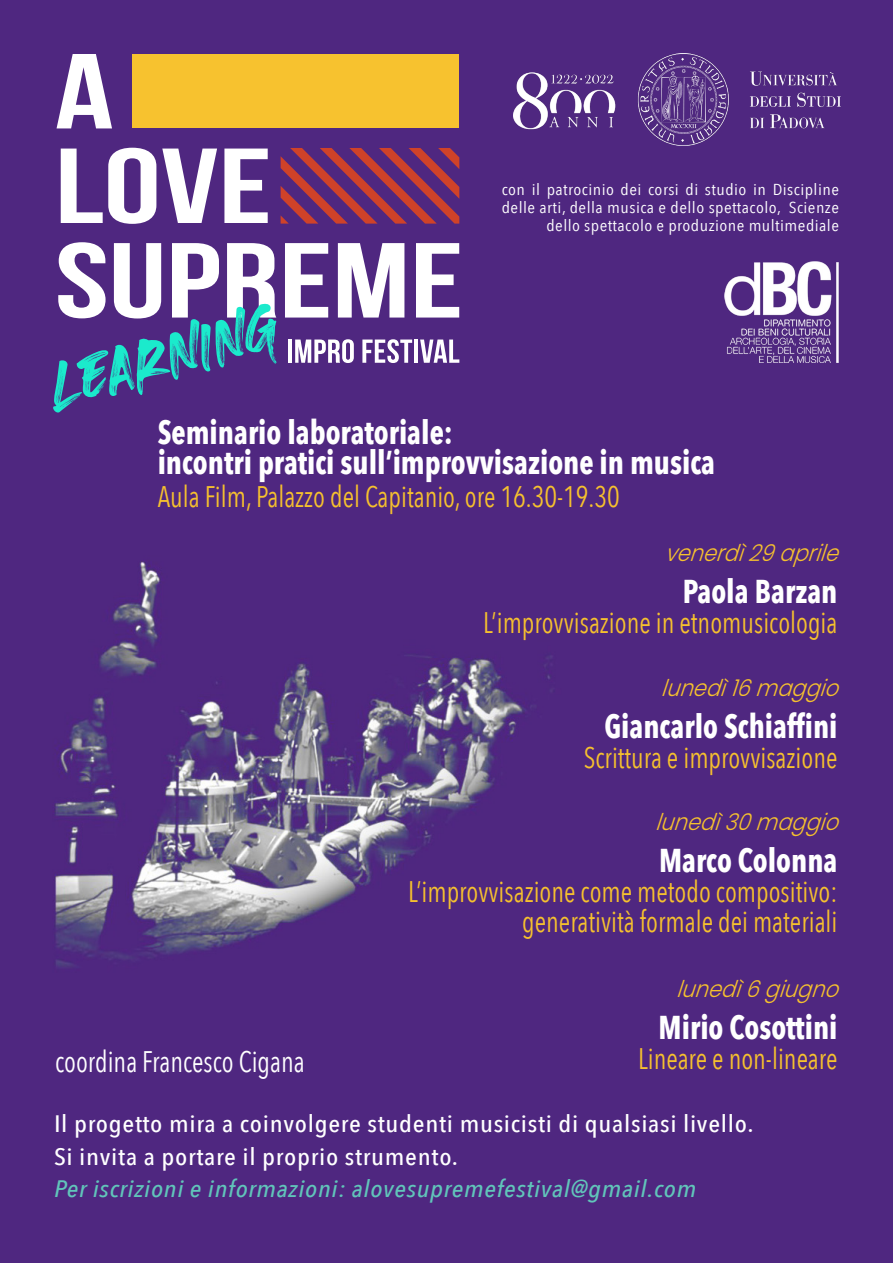
<style>
.page{position:relative;width:893px;height:1263px;background:#4f2780}
.page>*{position:absolute;margin:0;border:0;box-sizing:border-box;transform-origin:0 0}
.t1{font:93px "Heaters";color:#1beacc}
.t2{font:700 33px "Avenir Next Condensed";color:#fff;scale:.91 1}
.t3{font:29.7px "Avenir Next Condensed";color:#f6c12e;scale:.91 1}
.t4{font:29.7px "Avenir Next Condensed";color:#fff;scale:.91 1}
.t5{font:500 23.7px "Avenir Next Condensed";letter-spacing:.025em;color:#fff;scale:1.14 1}
.t6{font:italic 500 23.7px "Avenir Next Condensed";letter-spacing:.025em;color:#61c5ba;scale:1.14 1}
.t7{font:italic 300 23.1px "Poppins";color:#f6c12e;scale:.91 1}
.t8{font:15.9px/18px "Avenir Next Condensed";letter-spacing:.025em;color:#fff;text-align:right;scale:1.14 1}
</style>
<div class="page">
<img style="left:54px;top:339px;width:498px;height:628px">
<div style="left:132px;top:54px;width:327px;height:74px;background:#f7c22f"></div>
<svg style="left:57px;top:54px;width:55px;height:74px"></svg>
<svg style="left:61px;top:148px;width:95px;height:76px"></svg>
<svg style="left:162px;top:149px;width:55px;height:74px"></svg>
<svg style="left:224px;top:149px;width:44px;height:74px"></svg>
<svg style="left:58px;top:242px;width:48px;height:76px"></svg>
<svg style="left:114px;top:243px;width:47px;height:75px"></svg>
<svg style="left:172px;top:243px;width:47px;height:75px"></svg>
<svg style="left:227px;top:243px;width:49px;height:75px"></svg>
<svg style="left:285px;top:243px;width:43px;height:75px"></svg>
<svg style="left:338px;top:243px;width:66px;height:75px"></svg>
<svg style="left:416px;top:243px;width:43px;height:75px"></svg>
<hr style="left:288px;top:339px;width:4px;height:24px;background:#fff">
<svg style="left:295px;top:339px;width:59px;height:24px"></svg>
<svg style="left:362px;top:339px;width:50px;height:24px"></svg>
<hr style="left:414px;top:339px;width:4px;height:24px;background:#fff">
<svg style="left:420px;top:339px;width:39px;height:24px"></svg>
<svg style="left:281px;top:148px;width:178px;height:76px"></svg>
<img style="left:724px;top:262px;width:115px;height:100px">
<img style="left:513px;top:54px;width:327px;height:92px">
<p class="t1" style="left:40px;top:350px;width:237px;rotate:-15deg">LEARNING</p>
<p class="t8" style="left:502px;top:180px;width:297px">con il patrocinio dei corsi di studio in Discipline delle arti, della musica e dello spettacolo, Scienze dello spettacolo e produzione multimediale</p>
<p class="t2" style="left:158px;top:412px;width:326px">Seminario laboratoriale:</p>
<p class="t2" style="left:158px;top:442px;width:614px">incontri pratici sull’improvvisazione in musica</p>
<p class="t3" style="left:158px;top:471px;width:509px">Aula Film, Palazzo del Capitanio, ore 16.30-19.30</p>
<p class="t7" style="left:665px;top:540px;width:205px">venerdì29aprile</p>
<p class="t2" style="left:683px;top:571px;width:172px">Paola Barzan</p>
<p class="t3" style="left:483px;top:597px;width:391px">L’improvvisazione in etnomusicologia</p>
<p class="t4" style="left:55px;top:1036px;width:276px">coordina Francesco Cigana</p>
<p class="t7" style="left:661px;top:675px;width:209px">lunedì16maggio</p>
<p class="t2" style="left:604px;top:706px;width:258px">Giancarlo Schiaffini</p>
<p class="t3" style="left:584px;top:732px;width:280px">Scrittura e improvvisazione</p>
<p class="t7" style="left:655px;top:809px;width:215px">lunedì30maggio</p>
<p class="t2" style="left:659px;top:840px;width:198px">Marco Colonna</p>
<p class="t3" style="left:408px;top:867px;width:473px">L’improvvisazione come metodo compositivo:</p>
<p class="t3" style="left:522px;top:897px;width:348px">generatività formale dei materiali</p>
<p class="t7" style="left:676px;top:976px;width:192px">lunedì6giugno</p>
<p class="t2" style="left:659px;top:1008px;width:198px">Mirio Cosottini</p>
<p class="t3" style="left:638px;top:1034px;width:220px">Lineare e non-lineare</p>
<p class="t5" style="left:54px;top:1110px;width:615px">Il progetto mira a coinvolgere studenti musicisti di qualsiasi livello.</p>
<p class="t5" style="left:54px;top:1142px;width:356px">Si invita a portare il proprio strumento.</p>
<p class="t6" style="left:54px;top:1175px;width:565px">Per iscrizioni e informazioni: alovesupremefestival@gmail.com</p>
</div>
